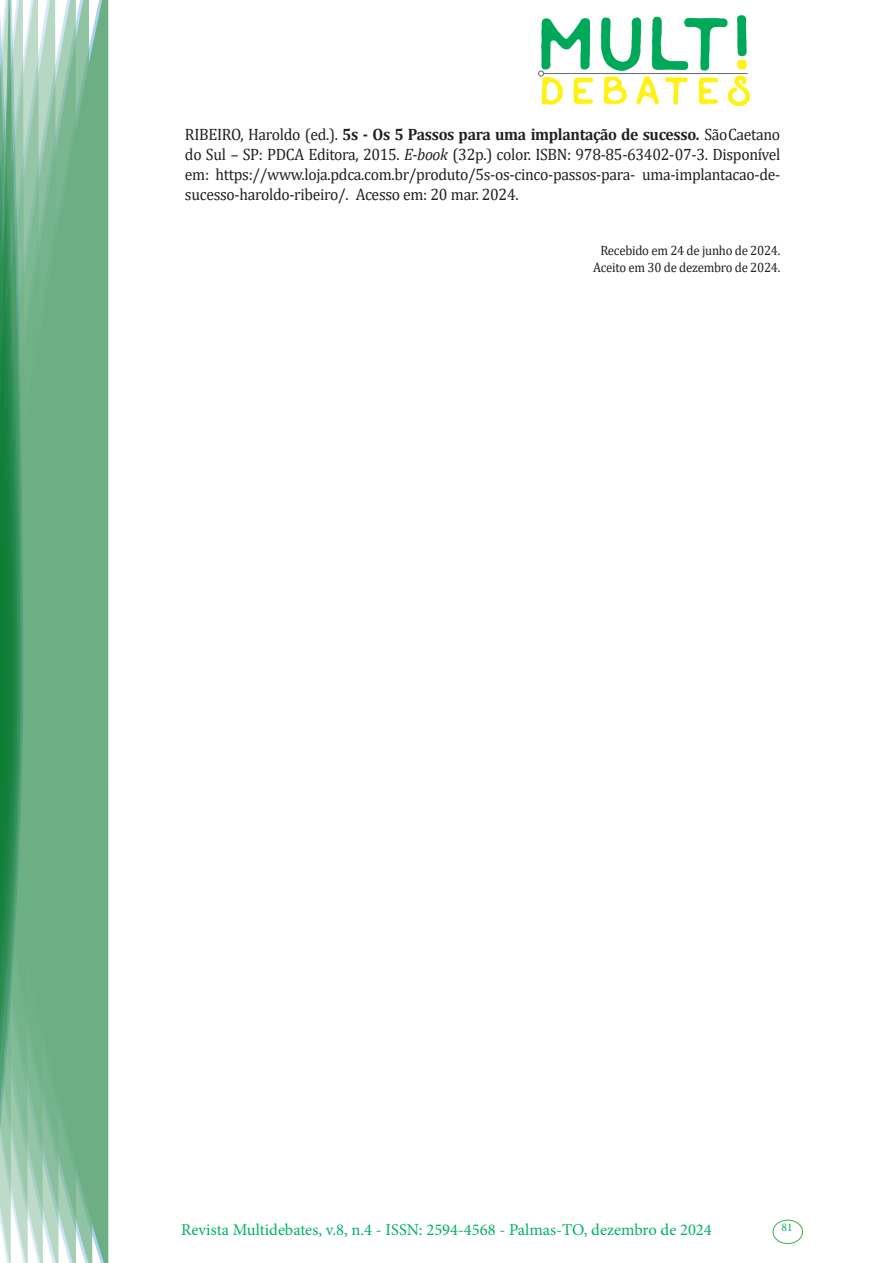
<style>
.page{position:relative;width:893px;height:1263px;background:#fff}
.page>*{position:absolute;margin:0;border:0;box-sizing:border-box;transform-origin:0 0}
.texto{font:16.5px/19.8px "Cambria";letter-spacing:-.02em;color:#231f20;text-align:justify;scale:.95 1}
.t1{font:16.5px "Minion Pro";color:#00b064}
.texto-2{font:13.5px "Cambria";letter-spacing:-.02em;color:#231f20;scale:.95 1}
.t2{font:11.7px "Minion Pro";color:#00b064}
.s1{font-weight:700}
.s2{font-style:italic}
</style>
<div class="page">
<div style="left:95px;top:0;width:14px;height:1263px;background:#6caf84"></div>
<svg style="left:79px;top:0;width:16px;height:1263px;background:#71b289"></svg>
<svg style="left:62px;top:0;width:17px;height:1263px;background:#75b48c"></svg>
<svg style="left:45px;top:0;width:17px;height:1263px;background:#7cb792"></svg>
<svg style="left:30px;top:0;width:15px;height:1263px;background:#80ba96"></svg>
<svg style="left:0;top:0;width:30px;height:1263px;background:#61a97f"></svg>
<div style="left:772px;top:1219px;width:31px;height:25px;border:1px solid #40ae49;border-radius:50%"></div>
<img style="left:538px;top:16px;width:211px;height:90px">
<p class="texto" style="left:185px;top:125px;width:628px">RIBEIRO, Haroldo (ed.). <span class="s1">5s - Os 5 Passos para uma implantação de sucesso.</span> São Caetano do Sul – SP: PDCA Editora, 2015. <span class="s2">E-book</span> (32p.) color. ISBN: 978-85-63402- 07-3. Disponível em: https://www.loja.pdca.com.br/produto/5s-os-cinco-passos-para- uma-implantacao-de&shy;sucesso-haroldo-ribeiro/. Acesso em: 20 mar. 2024.</p>
<p class="texto-2" style="left:600px;top:243px;width:191px">Recebido em 24 de junho de 2024.</p>
<p class="texto-2" style="left:593px;top:259px;width:199px">Aceito em 30 de dezembro de 2024.</p>
<p class="t1" style="left:181px;top:1218px;width:532px">Revista Multidebates, v.8, n.4 - ISSN: 2594-4568 - Palmas-TO, dezembro de 2024</p>
<p class="t2" style="left:781px;top:1219px;width:13px">81</p>
</div>
